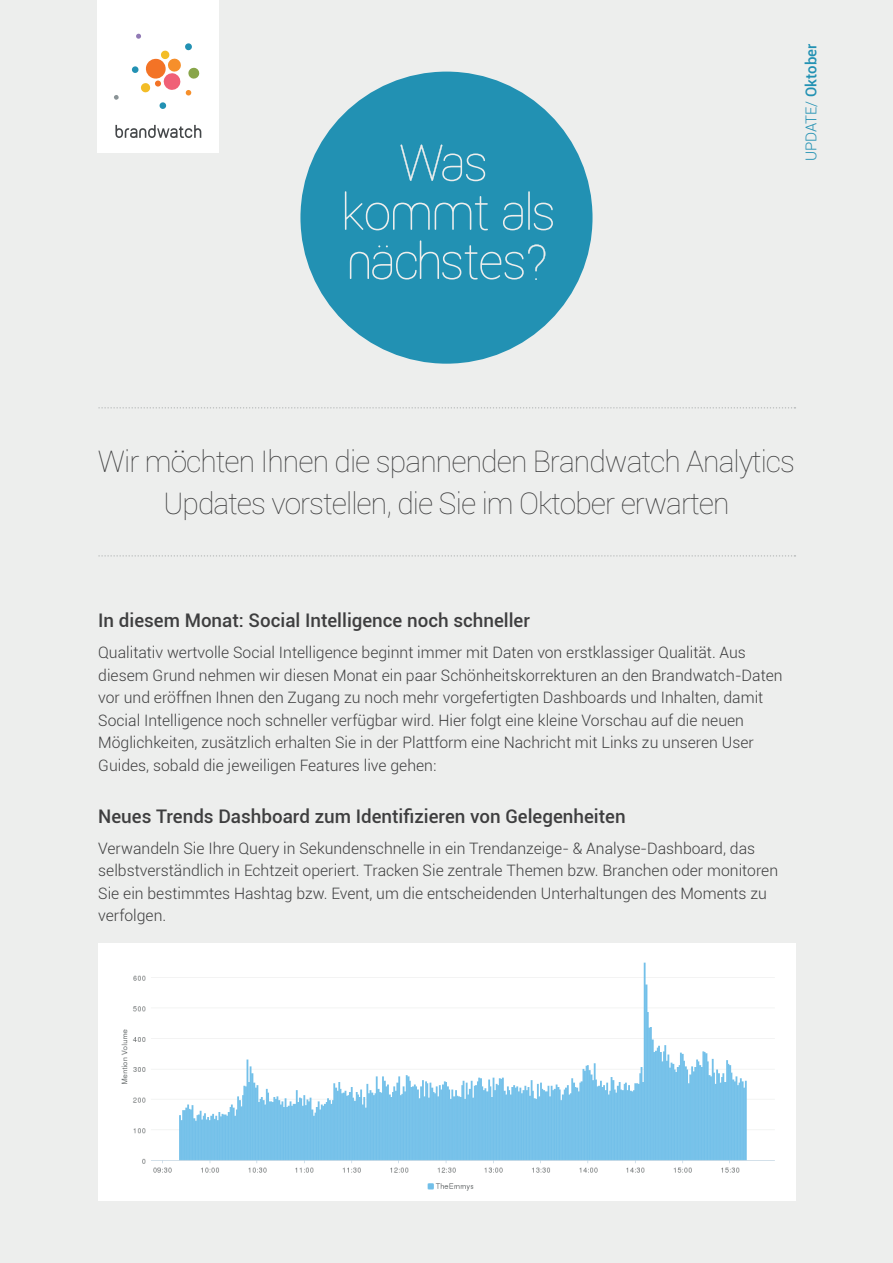
<style>
.page{position:relative;width:893px;height:1263px;background:#edeeed}
.page>*{position:absolute;margin:0;border:0;box-sizing:border-box;transform-origin:0 0}
.t1{font:100 30px/42px "Roboto";letter-spacing:-.03em;color:#3e3e3f;text-align:center}
.t2{font:500 18.75px "Roboto";color:#3e3e3f}
.t3{font:300 15.75px/22.5px "Roboto";color:#3e3e3f}
.t4{font:300 15px "Roboto";color:#2291b3}
.s1{font-weight:500}
</style>
<div class="page">
<div style="left:300px;top:72px;width:292px;height:292px;background:#2291b3;border-radius:50%"></div>
<svg style="left:99px;top:407px;width:696px;height:2px"></svg>
<div style="left:98px;top:0;width:121px;height:153px;background:#fff"></div>
<svg style="left:136px;top:33px;width:5px;height:6px"></svg>
<svg style="left:114px;top:95px;width:5px;height:5px"></svg>
<div style="left:159px;top:102px;width:7px;height:7px;background:#2291b3;border-radius:3px"></div>
<div style="left:132px;top:66px;width:7px;height:7px;background:#2291b3;border-radius:3px"></div>
<div style="left:185px;top:43px;width:7px;height:8px;background:#2291b3;border-radius:3px"></div>
<svg style="left:140px;top:50px;width:60px;height:46px"></svg>
<svg style="left:115px;top:125px;width:86px;height:13px"></svg>
<svg style="left:99px;top:555px;width:696px;height:2px"></svg>
<svg style="left:345px;top:191px;width:143px;height:39px"></svg>
<svg style="left:503px;top:203px;width:20px;height:27px"></svg>
<hr style="left:528px;top:191px;width:2px;height:39px;background:#edeeed">
<svg style="left:534px;top:203px;width:19px;height:27px"></svg>
<svg style="left:350px;top:240px;width:195px;height:40px"></svg>
<svg style="left:400px;top:144px;width:85px;height:37px"></svg>
<div style="left:98px;top:943px;width:698px;height:258px;background:#fff"></div>
<img style="left:121px;top:962px;width:654px;height:229px">
<p class="t4" style="left:801px;top:161px;width:119px;rotate:-90deg">UPDATE/ <span class="s1">Oktober</span></p>
<h1 class="t1" style="left:98px;top:439px;width:699px">Wir möchten Ihnen die spannenden Brandwatch Analytics<br>Updates vorstellen, die Sie im Oktober erwarten</h1>
<p class="t2" style="left:98px;top:607px;width:433px">In diesem Monat: Social Intelligence noch schneller</p>
<p class="t3" style="left:98px;top:641px;width:686px">Qualitativ wertvolle Social Intelligence beginnt immer mit Daten von erstklassiger Qualität. Aus diesem Grund nehmen wir diesen Monat ein paar Schönheitskorrekturen an den Brandwatch-Daten vor und eröffnen Ihnen den Zugang zu noch mehr vorgefertigten Dashboards und Inhalten, damit Social Intelligence noch schneller verfügbar wird. Hier folgt eine kleine Vorschau auf die neuen Möglichkeiten, zusätzlich erhalten Sie in der Plattform eine Nachricht mit Links zu unseren User Guides, sobald die jeweiligen Features live gehen:</p>
<p class="t2" style="left:98px;top:803px;width:529px">Neues Trends Dashboard zum Identifizieren von Gelegenheiten</p>
<p class="t3" style="left:98px;top:836px;width:681px">Verwandeln Sie Ihre Query in Sekundenschnelle in ein Trendanzeige- &amp; Analyse-Dashboard, das selbstverständlich in Echtzeit operiert. Tracken Sie zentrale Themen bzw. Branchen oder monitoren Sie ein bestimmtes Hashtag bzw. Event, um die entscheidenden Unterhaltungen des Moments zu verfolgen.</p>
</div>
